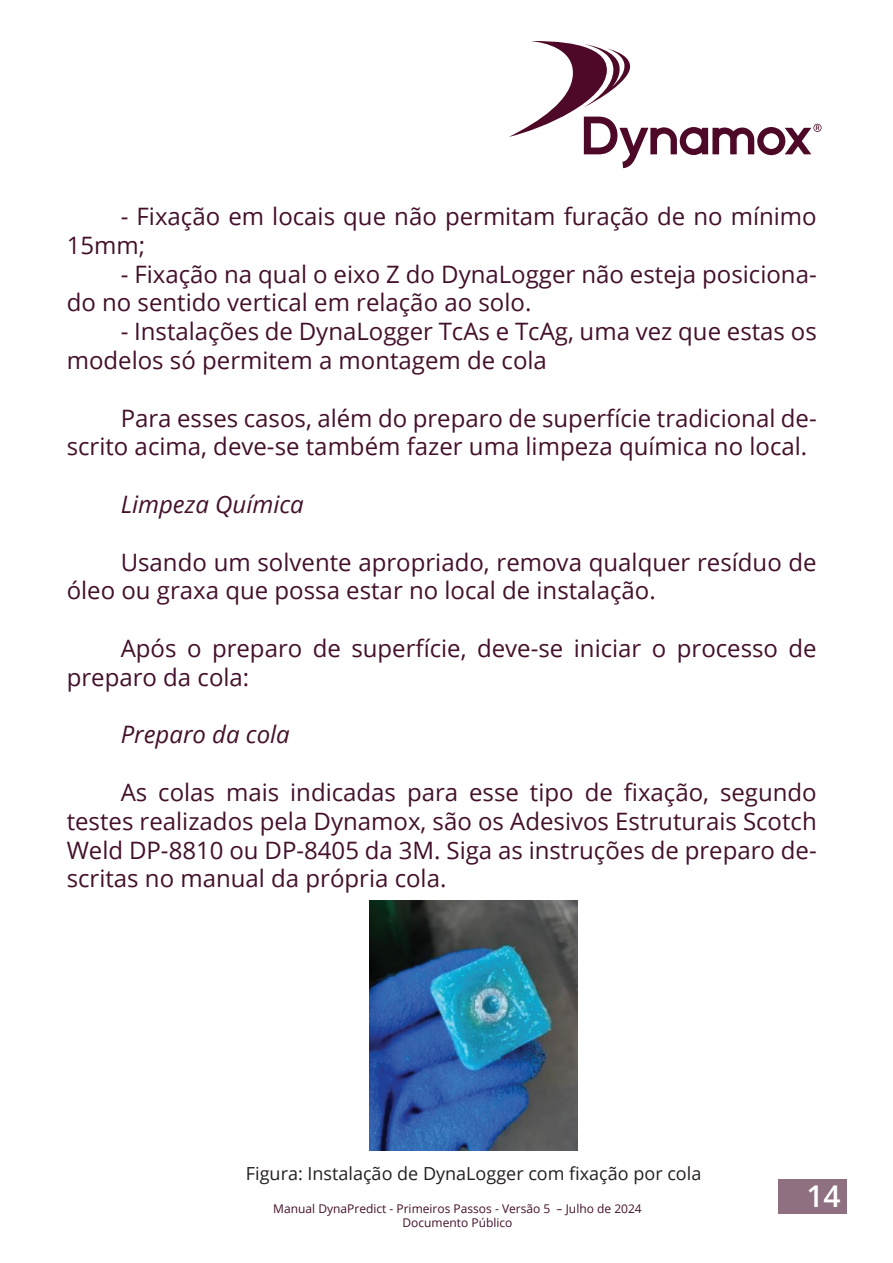
<style>
.page{position:relative;width:893px;height:1263px;background:#fff}
.page>*{position:absolute;margin:0;border:0;box-sizing:border-box;transform-origin:0 0}
.t1{font:600 30px "Open Sans";color:#fff}
.t2{font:24px/28.8px "Open Sans";color:#44112c}
.t3{font:italic 24px "Open Sans";color:#44112c}
.t4{font:18px "Open Sans";color:#231f20}
.t5{font:12px/14.4px "Open Sans";color:#44112c;text-align:center}
</style>
<div class="page">
<div style="left:778px;top:1179px;width:68px;height:35px;background:#8e7080"></div>
<svg style="left:509px;top:41px;width:312px;height:127px"></svg>
<img style="left:369px;top:901px;width:209px;height:249px">
<p class="t2" style="left:67px;top:201px;width:752px;text-indent:54px">- Fixação em locais que não permitam furação de no mínimo<br>15mm;</p>
<p class="t2" style="left:67px;top:259px;width:752px;text-indent:54px">- Fixação na qual o eixo Z do DynaLogger não esteja posiciona&shy;do no sentido vertical em relação ao solo.</p>
<p class="t2" style="left:67px;top:316px;width:752px;text-indent:54px">- Instalações de DynaLogger TcAs e TcAg, uma vez que estas os modelos só permitem a montagem de cola</p>
<p class="t2" style="left:67px;top:403px;width:752px;text-indent:54px">Para esses casos, além do preparo de superfície tradicional de&shy;scrito acima, deve-se também fazer uma limpeza química no local.</p>
<p class="t3" style="left:121px;top:488px;width:185px">Limpeza Química</p>
<p class="t2" style="left:67px;top:547px;width:752px;text-indent:54px">Usando um solvente apropriado, remova qualquer resíduo de óleo ou graxa que possa estar no local de instalação.</p>
<p class="t2" style="left:67px;top:633px;width:751px;text-indent:54px">Após o preparo de superfície, deve-se iniciar o processo de preparo da cola:</p>
<p class="t3" style="left:121px;top:718px;width:171px">Preparo da cola</p>
<p class="t2" style="left:67px;top:777px;width:752px;text-align:justify;text-indent:54px">As colas mais indicadas para esse tipo de fixação, segundo testes realizados pela Dynamox, são os Adesivos Estruturais Scotch Weld DP-8810 ou DP-8405 da 3M. Siga as instruções de preparo de&shy;scritas no manual da própria cola.</p>
<p class="t4" style="left:246px;top:1161px;width:457px">Figura: Instalação de DynaLogger com fixação por cola</p>
<p class="t5" style="left:273px;top:1201px;width:370px">Manual DynaPredict - Primeiros Passos - Versão 5 – Julho de 2024<br>Documento Público</p>
<p class="t1" style="left:806px;top:1176px;width:36px">14</p>
</div>
